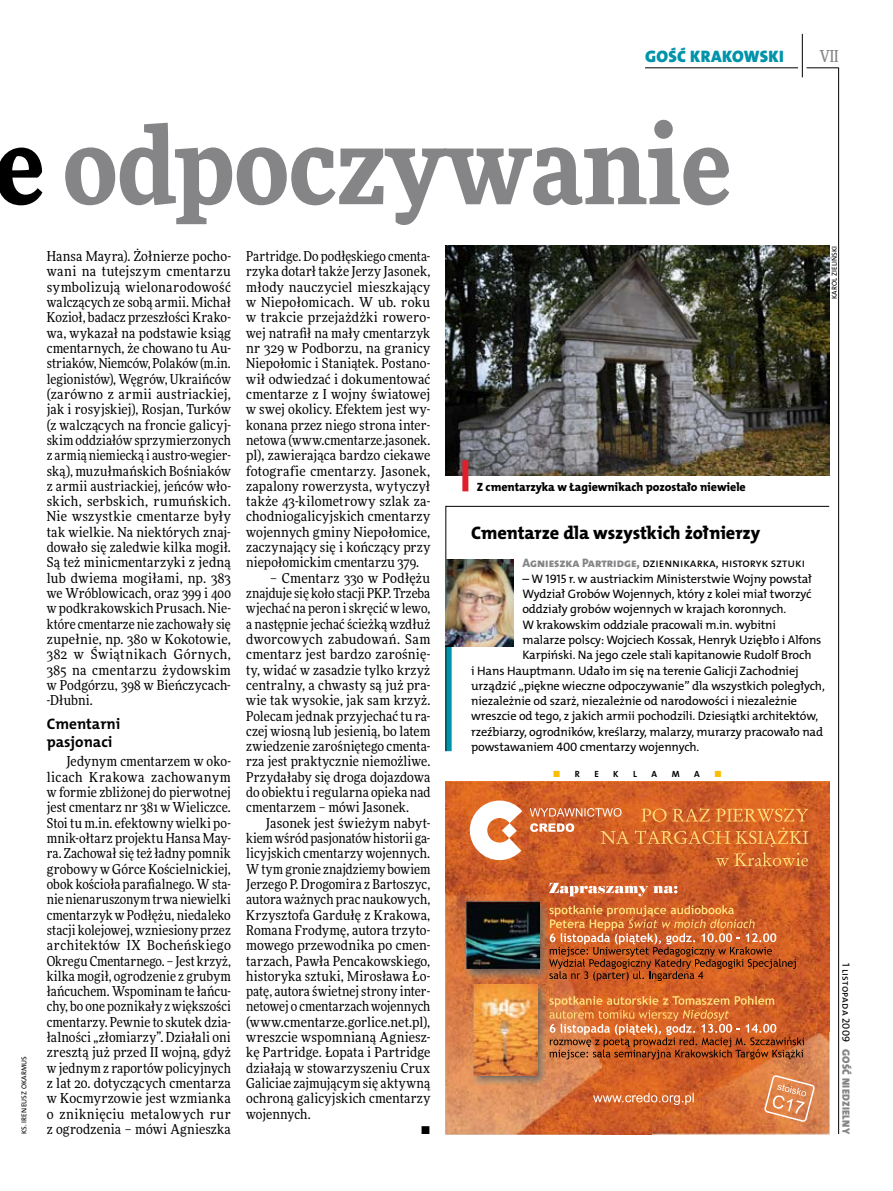
<style>
.page{position:relative;width:893px;height:1191px;background:#fff}
.page>*{position:absolute;margin:0;border:0;box-sizing:border-box;transform-origin:0 0}
.t1{font:900 108px "Freeday Narrow";color:#858486}
.t2{font:18.3px "The Mix HP8 Ex Bld";letter-spacing:-.005em;color:#000}
.t3{font:16.65px "The Mix HP9 Blk";letter-spacing:.02em;color:#0093aa}
.t4{font:500 16.5px "Freeday Narrow";color:#858486;scale:.9 1}
.t5{font:15.3px/17.7px "The Mix HP7 Bld";color:#000}
.t6{font:13.65px/15.3px "Freeday Narrow News";letter-spacing:.01em;color:#000;text-align:justify}
.t7{font:12.3px "The Mix HP5 Plain";letter-spacing:-.01em;color:#000}
.t8{font:12px "The Mix HP8 Ex Bld";letter-spacing:.005em;color:#000}
.t9{font:10.5px "The Mix HP9 Blk";letter-spacing:.025em;color:#858486}
.t10{font:10.5px "The Mix HP5 Plain";letter-spacing:.015em;color:#000}
.t11{font:9px "The Mix HP7 Bld";color:#000}
.t12{font:9px "The Mix HP7 Bld";color:#f9be00}
.t13{font:7.2px "The Mix HP5 Plain";letter-spacing:.015em;color:#000}
.s1{color:#000}
.s2{font-family:"The Mix HP8 Ex Bld";color:#858486}
</style>
<div class="page">
<hr style="left:806px;top:68px;width:33px;height:1px;background:#000">
<hr style="left:645px;top:68px;width:153px;height:1px;background:#000">
<hr style="left:838px;top:68px;width:1px;height:1066px;background:#000">
<hr style="left:802px;top:34px;width:1px;height:43px;background:#000">
<svg style="left:445px;top:506px;width:385px;height:245px"></svg>
<img style="left:446px;top:559px;width:68px;height:87px">
<img style="left:446px;top:246px;width:383px;height:229px">
<div style="left:462px;top:460px;width:6px;height:31px;background:#df1f2a"></div>
<img style="left:446px;top:782px;width:383px;height:352px">
<img style="left:446px;top:892px;width:156px;height:242px">
<img style="left:653px;top:1032px;width:176px;height:102px">
<svg style="left:470px;top:800px;width:52px;height:60px"></svg>
<svg style="left:593px;top:1092px;width:101px;height:13px"></svg>
<svg style="left:549px;top:995px;width:255px;height:64px;background:#ca6d36"></svg>
<svg style="left:549px;top:905px;width:247px;height:76px;background:#c56530"></svg>
<svg style="left:641px;top:808px;width:25px;height:13px"></svg>
<svg style="left:672px;top:808px;width:38px;height:13px"></svg>
<svg style="left:716px;top:808px;width:92px;height:13px"></svg>
<svg style="left:530px;top:808px;width:99px;height:36px;background:#d77644"></svg>
<svg style="left:635px;top:830px;width:95px;height:14px"></svg>
<svg style="left:736px;top:827px;width:72px;height:19px"></svg>
<svg style="left:716px;top:852px;width:92px;height:14px"></svg>
<svg style="left:764px;top:1074px;width:51px;height:48px;background:#e29667"></svg>
<svg style="left:549px;top:882px;width:128px;height:14px"></svg>
<img style="left:464px;top:900px;width:84px;height:78px">
<img style="left:466px;top:901px;width:73px;height:67px">
<img style="left:472px;top:984px;width:74px;height:100px">
<img style="left:474px;top:985px;width:63px;height:90px">
<p class="t3" style="left:645px;top:46px;width:140px">GOŚĆ KRAKOWSKI</p>
<p class="t4" style="left:820px;top:46px;width:22px">VII</p>
<h1 class="t1" style="left:-6px;top:95px;width:739px"><span class="s1">e</span> odpoczywanie</h1>
<p class="t6" style="left:47px;top:248px;width:186px">Hansa Mayra). Żołnierze pocho&shy;wani na tutejszym cmentarzu symbolizują wielonarodowość walczących ze sobą armii. Michał Kozioł, badacz przeszłości Krako&shy;wa, wykazał na podstawie ksiąg cmentarnych, że chowano tu Au&shy;striaków, Niemców, Polaków (m.in. legionistów), Węgrów, Ukraińców (zarówno z armii austriackiej, jak i rosyjskiej), Rosjan, Turków (z walczących na froncie galicyj&shy;skim oddziałów sprzymierzonych z armią niemiecką i austro-wegier&shy;ską), muzułmańskich Bośniaków z armii austriackiej, jeńców wło&shy;skich, serbskich, rumuńskich.<br>Nie wszystkie cmentarze były tak wielkie. Na niektórych znaj&shy;dowało się zaledwie kilka mogił.<br>Są też minicmentarzyki z jedną lub dwiema mogiłami, np. 383 we Wróblowicach, oraz 399 i 400 w podkrakowskich Prusach. Nie&shy;które cmentarze nie zachowały się zupełnie, np. 380 w Kokotowie, 382 w Świątnikach Górnych, 385 na cmentarzu żydowskim w Podgórzu, 398 w Bieńczycach--Dłubni.</p>
<p class="t5" style="left:47px;top:715px;width:75px">Cmentarni pasjonaci</p>
<p class="t6" style="left:47px;top:754px;width:186px;text-indent:20px">Jedynym cmentarzem w oko&shy;licach Krakowa zachowanym w formie zbliżonej do pierwotnej jest cmentarz nr 381 w Wieliczce.<br>Stoi tu m.in. efektowny wielki po&shy;mnik-ołtarz projektu Hansa May&shy;ra. Zachował się też ładny pomnik grobowy w Górce Kościelnickiej, obok kościoła parafialnego. W sta&shy;nie nienaruszonym trwa niewielki cmentarzyk w Podłężu, niedaleko stacji kolejowej, wzniesiony przez architektów IX Bocheńskiego Okregu Cmentarnego. – Jest krzyż, kilka mogił, ogrodzenie z grubym łańcuchem. Wspominam te łańcu&shy;chy, bo one poznikały z większości cmentarzy. Pewnie to skutek dzia&shy;łalności „złomiarzy”. Działali oni zresztą już przed II wojną, gdyż w jednym z raportów policyjnych z lat 20. dotyczących cmentarza w Kocmyrzowie jest wzmianka o zniknięciu metalowych rur z ogrodzenia – mówi Agnieszka</p>
<p class="t13" style="left:830px;top:299px;width:55px;rotate:-90deg">Karol Zieliński</p>
<p class="t6" style="left:246px;top:248px;width:186px">Partridge. Do podłęskiego cmenta&shy;rzyka dotarł także Jerzy Jasonek, młody nauczyciel mieszkający w Niepołomicach. W ub. roku w trakcie przejażdżki rowero&shy;wej natrafił na mały cmentarzyk nr 329 w Podborzu, na granicy Niepołomic i Staniątek. Postano&shy;wił odwiedzać i dokumentować cmentarze z I wojny światowej w swej okolicy. Efektem jest wy&shy;konana przez niego strona inter&shy;netowa (www.cmentarze.jasonek. pl), zawierająca bardzo ciekawe fotografie cmentarzy. Jasonek, zapalony rowerzysta, wytyczył także 43-kilometrowy szlak za&shy;chodniogalicyjskich cmentarzy wojennych gminy Niepołomice, zaczynający się i kończący przy niepołomickim cmentarzu 379.</p>
<p class="t6" style="left:246px;top:570px;width:186px;text-indent:24px">– Cmentarz 330 w Podłężu znajduje się koło stacji PKP. Trzeba wjechać na peron i skręcić w lewo, a następnie jechać ścieżką wzdłuż dworcowych zabudowań. Sam cmentarz jest bardzo zarośnię&shy;ty, widać w zasadzie tylko krzyż centralny, a chwasty są już pra&shy;wie tak wysokie, jak sam krzyż.<br>Polecam jednak przyjechać tu ra&shy;czej wiosną lub jesienią, bo latem zwiedzenie zarośniętego cmenta&shy;rza jest praktycznie niemożliwe.<br>Przydałaby się droga dojazdowa do obiektu i regularna opieka nad cmentarzem – mówi Jasonek.</p>
<p class="t6" style="left:266px;top:815px;width:166px">Jasonek jest świeżym nabyt-</p>
<p class="t6" style="left:246px;top:830px;width:186px">kiem wśród pasjonatów historii ga-</p>
<p class="t6" style="left:246px;top:845px;width:186px">licyjskich cmentarzy wojennych.</p>
<p class="t6" style="left:246px;top:861px;width:186px">W tym gronie znajdziemy bowiem</p>
<p class="t6" style="left:246px;top:876px;width:186px">Jerzego P. Drogomira z Bartoszyc,</p>
<p class="t6" style="left:246px;top:891px;width:186px">autora ważnych prac naukowych,</p>
<p class="t6" style="left:246px;top:907px;width:186px">Krzysztofa Gardułę z Krakowa,</p>
<p class="t6" style="left:246px;top:922px;width:186px">Romana Frodymę, autora trzyto-</p>
<p class="t6" style="left:246px;top:937px;width:186px">mowego przewodnika po cmen-</p>
<p class="t6" style="left:246px;top:953px;width:186px">tarzach, Pawła Pencakowskiego,</p>
<p class="t6" style="left:246px;top:968px;width:186px">historyka sztuki, Mirosława Ło-</p>
<p class="t6" style="left:246px;top:983px;width:186px">patę, autora świetnej strony inter-</p>
<p class="t6" style="left:246px;top:998px;width:186px">netowej o cmentarzach wojennych</p>
<p class="t6" style="left:246px;top:1014px;width:186px">(www.cmentarze.gorlice.net.pl),</p>
<p class="t6" style="left:246px;top:1029px;width:186px">wreszcie wspomnianą Agniesz-</p>
<p class="t6" style="left:246px;top:1044px;width:186px">kę Partridge. Łopata i Partridge</p>
<p class="t6" style="left:246px;top:1060px;width:186px">działają w stowarzyszeniu Crux</p>
<p class="t6" style="left:246px;top:1075px;width:186px">Galiciae zajmującym się aktywną</p>
<p class="t6" style="left:246px;top:1090px;width:186px">ochroną galicyjskich cmentarzy</p>
<p class="t6" style="left:246px;top:1106px;width:66px">wojennych.</p>
<p class="t6" style="left:421px;top:1121px;width:11px">•</p>
<p class="t8" style="left:477px;top:479px;width:271px">Z cmentarzyka w Łagiewnikach pozostało niewiele</p>
<h2 class="t2" style="left:471px;top:521px;width:291px">Cmentarze dla wszystkich żołnierzy</h2>
<p class="t7" style="left:522px;top:555px;width:284px"><span class="s2">Agnieszka Partridge,</span> dziennikarka, historyk sztuki</p>
<p class="t7" style="left:522px;top:570px;width:291px">– W 1915 r. w austriackim Ministerstwie Wojny powstał</p>
<p class="t7" style="left:522px;top:586px;width:291px">Wydział Grobów Wojennych, który z kolei miał tworzyć</p>
<p class="t7" style="left:522px;top:601px;width:265px">oddziały grobów wojennych w krajach koronnych.</p>
<p class="t7" style="left:522px;top:616px;width:255px">W krakowskim oddziale pracowali m.in. wybitni</p>
<p class="t7" style="left:522px;top:632px;width:301px">malarze polscy: Wojciech Kossak, Henryk U ziębło i Alfons</p>
<p class="t7" style="left:522px;top:647px;width:291px">Karpiński. Na jego czele stali kapitanowie Rudolf Broch</p>
<p class="t7" style="left:471px;top:662px;width:329px">i Hans Hauptmann. U dało im się na terenie Galicji Zachodniej</p>
<p class="t7" style="left:471px;top:678px;width:355px">urządzić „piękne wieczne odpoczywanie” dla wszystkich poległych,</p>
<p class="t7" style="left:471px;top:693px;width:327px">niezależnie od szarż, niezależnie od narodowości i niezależnie</p>
<p class="t7" style="left:471px;top:708px;width:349px">wreszcie od tego, z jakich armii pochodzili. Dziesiątki architektów,</p>
<p class="t7" style="left:471px;top:723px;width:354px">rzeźbiarzy, ogrodników, kreślarzy, malarzy, murarzy pracowało nad</p>
<p class="t7" style="left:471px;top:739px;width:230px">powstawaniem 400 cmentarzy wojennych.</p>
<p class="t12" style="left:553px;top:768px;width:28px">■ <span class="s1">r</span></p>
<p class="t11" style="left:594px;top:768px;width:6px">e</p>
<p class="t11" style="left:613px;top:768px;width:6px">k</p>
<p class="t11" style="left:633px;top:768px;width:5px">l</p>
<p class="t11" style="left:651px;top:768px;width:18px">ama</p>
<p class="t12" style="left:714px;top:768px;width:9px">■</p>
<p class="t10" style="left:853px;top:962px;width:81px;rotate:90deg">1 listopada 2009</p>
<p class="t9" style="left:853px;top:1049px;width:86px;rotate:90deg">GOŚĆ NIEDZIELNY</p>
<p class="t13" style="left:20px;top:1134px;width:79px;rotate:-90deg">ks. I ren eusz Okarmus</p>
</div>
